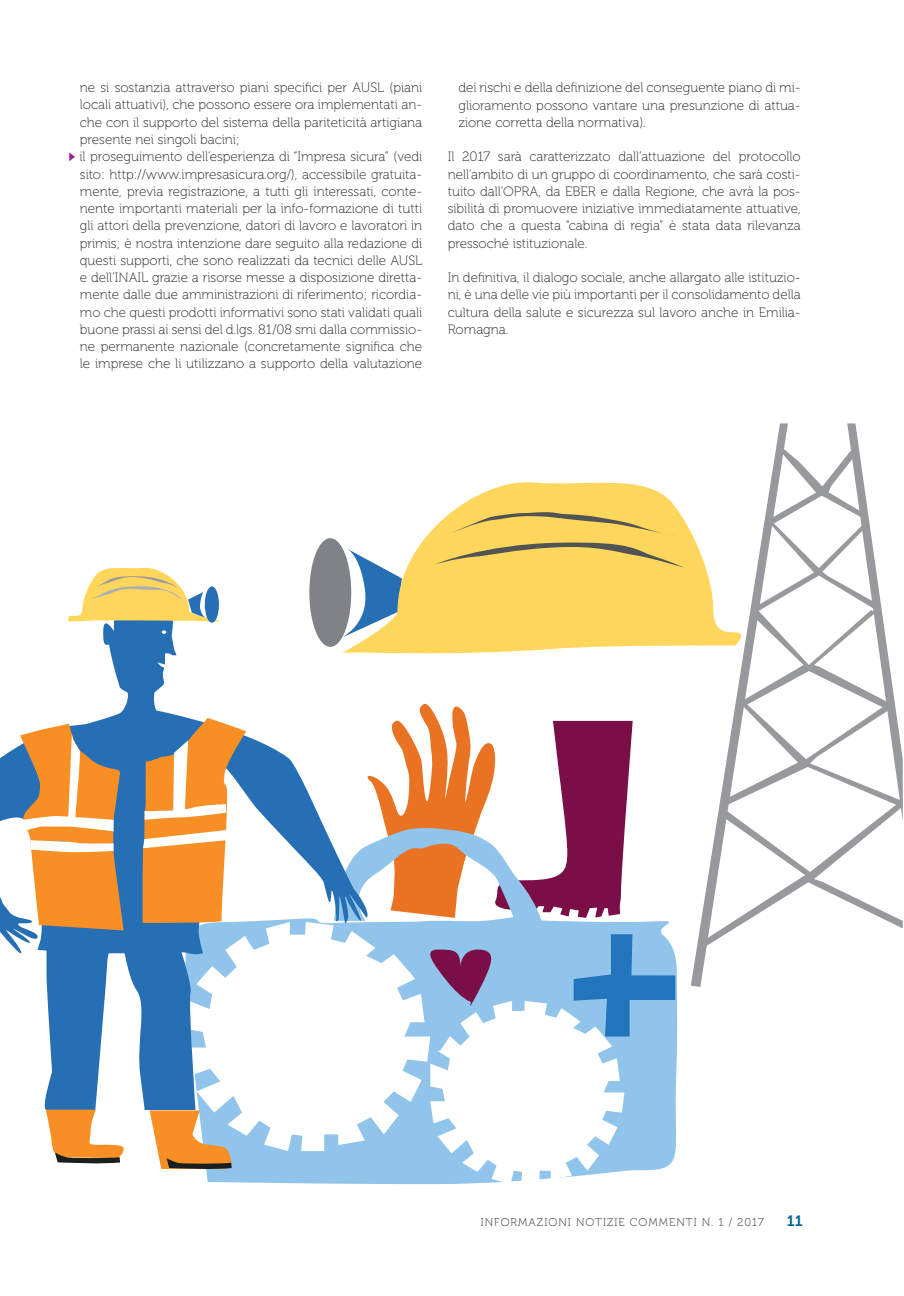
<style>
.page{position:relative;width:904px;height:1296px;background:#fff}
.page>*{position:absolute;margin:0;border:0;box-sizing:border-box;transform-origin:0 0}
.t1{font:15px "Museo 700";color:#006991}
.t2{font:13.5px/17.2px "Museo 100";color:#241f1f;text-align:justify}
.t3{font:11.25px "Museo 100";letter-spacing:.09em;color:#241f1f}
</style>
<div class="page">
<svg style="left:368px;top:482px;width:323px;height:172px;fill:#ffd65c"></svg>
<svg style="left:434px;top:511px;width:250px;height:56px;background:#e9c65c"></svg>
<svg style="left:309px;top:538px;width:93px;height:108px"></svg>
<svg style="left:691px;top:532px;width:16px;height:454px"></svg>
<svg style="left:701px;top:423px;width:202px;height:525px"></svg>
<svg style="left:368px;top:703px;width:265px;height:124px"></svg>
<svg style="left:185px;top:827px;width:493px;height:356px"></svg>
<svg style="left:246px;top:921px;width:184px;height:229px"></svg>
<svg style="left:422px;top:934px;width:253px;height:249px"></svg>
<svg style="left:0;top:586px;width:368px;height:369px"></svg>
<svg style="left:67px;top:567px;width:157px;height:56px"></svg>
<div style="left:205px;top:586px;width:14px;height:36px;background:#266fb5;border-radius:50%"></div>
<svg style="left:162px;top:630px;width:4px;height:3px"></svg>
<svg style="left:19px;top:717px;width:227px;height:451px"></svg>
<svg style="left:69px;top:152px;width:6px;height:9px"></svg>
<p class="t2" style="left:80px;top:79px;width:344px;text-align:left">ne si sostanzia attraverso piani specifici per AUSL (piani locali attuativi), che possono essere ora implementati an&shy;che con il supporto del sistema della pariteticità artigiana presente nei singoli bacini;<br>il proseguimento dell’esperienza di “Impresa sicura” (vedi sito: http://www.impresasicura.org/), accessibile gratuita&shy;mente, previa registrazione, a tutti gli interessati, conte&shy;nente importanti materiali per la info-formazione di tutti gli attori della prevenzione, datori di lavoro e lavoratori in primis; è nostra intenzione dare seguito alla redazione di questi supporti, che sono realizzati da tecnici delle AUSL e dell’INAIL grazie a risorse messe a disposizione diretta&shy;mente dalle due amministrazioni di riferimento; ricordia&shy;mo che questi prodotti informativi sono stati validati quali buone prassi ai sensi del d.lgs. 81/08 smi dalla commissio&shy;ne permanente nazionale (concretamente significa che le imprese che li utilizzano a supporto della valutazione</p>
<p class="t2" style="left:458px;top:79px;width:344px">dei rischi e della definizione del conseguente piano di mi&shy;glioramento possono vantare una presunzione di attua&shy;zione corretta della normativa).</p>
<p class="t2" style="left:448px;top:148px;width:354px">Il 2017 sarà caratterizzato dall’attuazione del protocollo nell’ambito di un gruppo di coordinamento, che sarà costi&shy;tuito dall’OPRA, da EBER e dalla Regione, che avrà la pos&shy;sibilità di promuovere iniziative immediatamente attuative, dato che a questa “cabina di regia” è stata data rilevanza pressoché istituzionale.</p>
<p class="t2" style="left:448px;top:269px;width:354px">In definitiva, il dialogo sociale, anche allargato alle istituzio&shy;ni, è una delle vie più importanti per il consolidamento della cultura della salute e sicurezza sul lavoro anche in Emilia-Romagna.</p>
<p class="t3" style="left:481px;top:1215px;width:284px">INFORMAZIONI NOTIZIE COMMENTI N. 1 / 2017</p>
<p class="t1" style="left:787px;top:1211px;width:17px">11</p>
</div>
